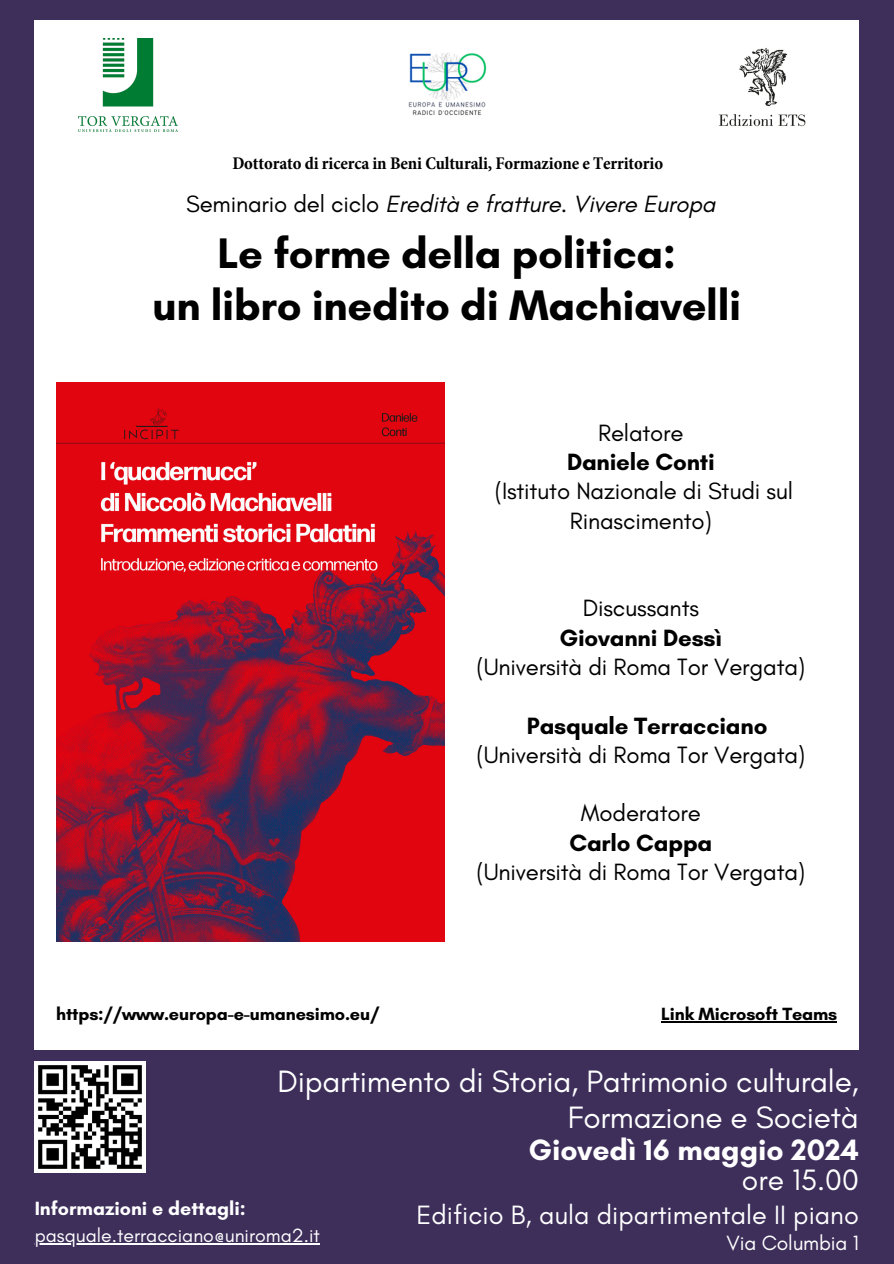
<style>
.page{position:relative;width:894px;height:1264px;background:#fff}
.page>*{position:absolute;margin:0;border:0;box-sizing:border-box;transform-origin:0 0}
.t1{font:700 43.5px/51.8px "Glacial Indifference";letter-spacing:-.01em;color:#000;text-align:center}
.t2{font:31.5px/36px "Glacial Indifference";letter-spacing:-.01em;color:#fff;text-align:right}
.t3{font:700 30px/30.3px "Glacial Indifference";color:#fff;text-align:right}
.t4{font:27px "Glacial Indifference";color:#fff}
.t5{font:24px/29.2px "Glacial Indifference";letter-spacing:-.01em;color:#000;text-align:center}
.t6{font:italic 24px "Glacial Indifference";letter-spacing:-.01em;color:#000}
.t7{font:21px "Glacial Indifference";letter-spacing:-.01em;color:#fff}
.t8{font:19.5px "Glacial Indifference";color:#fff}
.t9{font:700 19.5px "Glacial Indifference";color:#fff}
.t10{font:700 condensed 18px "Minion Pro";letter-spacing:-.01em;color:#000}
.t11{font:700 18px "Glacial Indifference";letter-spacing:-.01em;color:#000}
.s1{font-style:normal}
.s2{font-weight:700}
.s3{font-weight:400}
</style>
<div class="page">
<div style="left:0;top:0;width:893px;height:1263px;background:#3d2e5a"></div>
<div style="left:35px;top:20px;width:823px;height:1030px;background:#fff"></div>
<img style="left:35px;top:1061px;width:110px;height:110px">
<hr style="left:35px;top:1243px;width:285px;height:1px;background:#fff">
<hr style="left:661px;top:1021px;width:176px;height:1px;background:#000">
<img style="left:56px;top:383px;width:388px;height:558px">
<img style="left:408px;top:53px;width:79px;height:63px">
<img style="left:79px;top:39px;width:99px;height:93px">
<img style="left:719px;top:48px;width:87px;height:79px">
<p class="t10" style="left:232px;top:156px;width:432px">Dottorato di ricerca in Beni Culturali, Formazione e Territorio</p>
<h5 class="t6" style="left:186px;top:189px;width:531px"><span class="s1">Seminario del ciclo</span> Eredità e fratture. Vivere Europa</h5>
<p class="t1" style="left:152px;top:227px;width:590px">Le forme della politica:<br>un libro inedito di Machiavelli</p>
<p class="t5" style="left:494px;top:418px;width:300px">Relatore<br><span class="s2">Daniele Conti<br></span>(Istituto Nazionale di Studi sul<br>Rinascimento)</p>
<p class="t5" style="left:476px;top:593px;width:330px">Discussants<br><span class="s2">Giovanni Dessì<br></span>(Università di Roma Tor Vergata)</p>
<h2 class="t5" style="left:476px;top:710px;width:330px"><span class="s2">Pasquale Terracciano </span>(Università di Roma Tor Vergata)</h2>
<h2 class="t5" style="left:476px;top:798px;width:330px">Moderatore<br><span class="s2">Carlo Cappa<br></span>(Università di Roma Tor Vergata)</h2>
<h4 class="t11" style="left:56px;top:1003px;width:324px">https://www.europa-e-umanesimo.eu/</h4>
<h4 class="t11" style="left:661px;top:1003px;width:177px">Link Microsoft Teams</h4>
<p class="t2" style="left:277px;top:1062px;width:582px">Dipartimento di Storia, Patrimonio culturale,<br>Formazione e Società</p>
<h4 class="t9" style="left:35px;top:1196px;width:212px">Informazioni e dettagli:</h4>
<h4 class="t8" style="left:35px;top:1223px;width:287px">pasquale.terracciano@uniroma2.it</h4>
<h4 class="t3" style="left:528px;top:1134px;width:332px">Giovedì 16 maggio 2024 <span class="s3">ore 15.00</span></h4>
<h1 class="t4" style="left:416px;top:1197px;width:443px">Edificio B, aula dipartimentale II piano</h1>
<p class="t7" style="left:726px;top:1229px;width:134px">Via Columbia 1</p>
</div>
